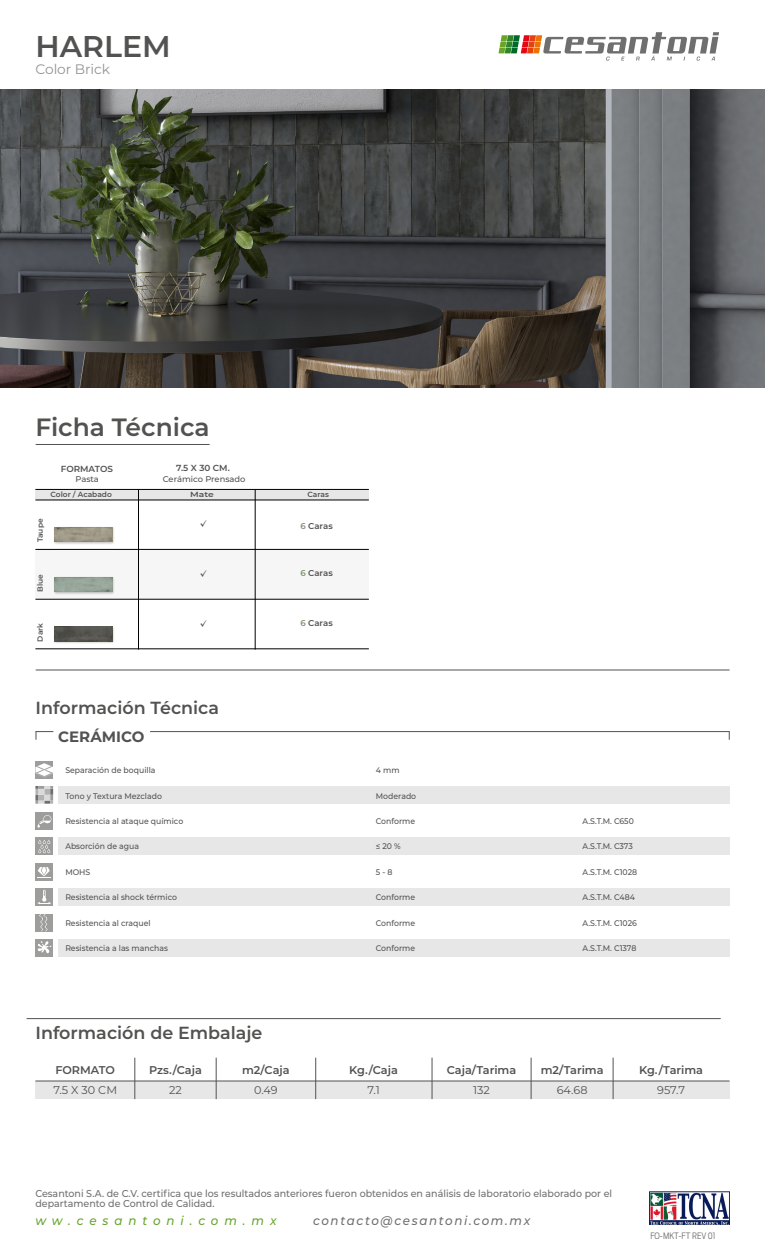
<style>
.page{position:relative;width:765px;height:1260px;background:#fff}
.page>*{position:absolute;margin:0;border:0;box-sizing:border-box;transform-origin:0 0}
.t1{font:600 30px "Montserrat";color:#525251}
.t2{font:600 25px "Montserrat";color:#525251}
.t3{font:600 17.5px "Montserrat";color:#525251}
.t4{font:700 15px "Montserrat";color:#525251}
.t5{font:13.75px "Montserrat";letter-spacing:-.01em;color:#949494}
.t6{font:italic 500 12.5px "Montserrat";letter-spacing:.14em;color:#71706f;scale:.95 1}
.t7{font:italic 500 12.5px "Montserrat";letter-spacing:.5em;color:#69a42f;scale:.95 1}
.t8{font:600 11.25px "Montserrat";color:#525251}
.t9{font:11.25px "Montserrat";color:#525251}
.t10{font:600 11.25px "Ivy Presto Headline";color:#525251}
.t11{font:500 10px/10px "Montserrat";color:#706f6f;scale:.95 1}
.t12{font:600 8.75px "Montserrat";color:#525251}
.t13{font:300 8.75px "Antenna Cond";color:#706f6f}
.t14{font:600 8.5px "Montserrat";letter-spacing:-.005em;color:#525251}
.t15{font:500 8.38px "Montserrat";color:#525251}
.t16{font:500 8.12px "Montserrat";color:#525251;scale:.95 1}
.t17{font:600 7.5px "Montserrat";color:#525251}
.t18{font:600 7.5px "Montserrat";color:#525251;scale:1.21 1}
.s1{color:#7d9373}
</style>
<div class="page">
<img style="left:649px;top:1191px;width:81px;height:34px">
<div style="left:58px;top:838px;width:672px;height:17px;background:#e7e7e7"></div>
<div style="left:58px;top:786px;width:672px;height:18px;background:#e7e7e7"></div>
<div style="left:58px;top:888px;width:672px;height:18px;background:#e7e7e7"></div>
<div style="left:58px;top:939px;width:672px;height:18px;background:#e7e7e7"></div>
<div style="left:35px;top:838px;width:18px;height:17px;background:#9d9d9c"></div>
<svg style="left:38px;top:840px;width:12px;height:13px"></svg>
<div style="left:35px;top:812px;width:18px;height:18px;background:#9d9d9c"></div>
<svg style="left:37px;top:815px;width:15px;height:13px"></svg>
<div style="left:35px;top:863px;width:18px;height:18px;background:#9d9d9c"></div>
<svg style="left:37px;top:867px;width:14px;height:11px"></svg>
<div style="left:35px;top:761px;width:18px;height:18px;background:#9d9d9c"></div>
<svg style="left:35px;top:763px;width:18px;height:14px"></svg>
<div style="left:35px;top:1081px;width:695px;height:18px;background:#e7e7e7"></div>
<div style="left:35px;top:888px;width:18px;height:18px;background:#9d9d9c"></div>
<svg style="left:37px;top:890px;width:14px;height:14px"></svg>
<div style="left:35px;top:939px;width:18px;height:18px;background:#9d9d9c"></div>
<svg style="left:37px;top:941px;width:15px;height:13px"></svg>
<svg style="left:35px;top:786px;width:18px;height:18px"></svg>
<svg style="left:499px;top:32px;width:220px;height:29px"></svg>
<hr style="left:27px;top:1018px;width:694px;height:1px;background:#525251">
<hr style="left:35px;top:1081px;width:695px;height:1px;background:#525251">
<svg style="left:36px;top:731px;width:17px;height:9px"></svg>
<hr style="left:150px;top:731px;width:580px;height:1px;background:#525251">
<hr style="left:135px;top:1058px;width:1px;height:41px;background:#525251">
<hr style="left:216px;top:1058px;width:1px;height:41px;background:#525251">
<hr style="left:316px;top:1058px;width:1px;height:41px;background:#525251">
<hr style="left:432px;top:1058px;width:1px;height:41px;background:#525251">
<hr style="left:531px;top:1058px;width:1px;height:41px;background:#525251">
<hr style="left:613px;top:1058px;width:1px;height:41px;background:#525251">
<div style="left:35px;top:914px;width:18px;height:17px;background:#9d9d9c"></div>
<svg style="left:39px;top:914px;width:9px;height:17px"></svg>
<div style="left:35px;top:549px;width:334px;height:50px;background:#f6f6f6"></div>
<div style="left:35px;top:490px;width:334px;height:10px;background:#e7e7e7"></div>
<hr style="left:35px;top:489px;width:334px;height:1px;background:#000">
<hr style="left:35px;top:500px;width:334px;height:1px;background:#000">
<hr style="left:35px;top:649px;width:334px;height:1px;background:#000">
<hr style="left:35px;top:549px;width:334px;height:1px;background:#000">
<hr style="left:35px;top:599px;width:334px;height:1px;background:#000">
<hr style="left:138px;top:489px;width:1px;height:161px;background:#000">
<hr style="left:255px;top:489px;width:1px;height:161px;background:#000">
<img style="left:0;top:90px;width:765px;height:298px">
<hr style="left:36px;top:444px;width:174px;height:1px;background:#525251">
<div style="left:53px;top:526px;width:62px;height:18px;background:#000;opacity:.25"></div>
<img style="left:54px;top:527px;width:58px;height:15px">
<div style="left:53px;top:626px;width:62px;height:18px;background:#000;opacity:.25"></div>
<img style="left:54px;top:627px;width:58px;height:15px">
<div style="left:53px;top:576px;width:62px;height:19px;background:#000;opacity:.25"></div>
<img style="left:54px;top:577px;width:58px;height:15px">
<hr style="left:36px;top:670px;width:694px;height:1px;background:#525251">
<h1 class="t1" style="left:35px;top:25px;width:137px">HARLEM</h1>
<h3 class="t5" style="left:35px;top:59px;width:76px">Color Brick</h3>
<h2 class="t2" style="left:35px;top:409px;width:176px">Ficha Técnica</h2>
<p class="t12" style="left:61px;top:462px;width:54px">FORMATOS</p>
<p class="t12" style="left:176px;top:462px;width:55px">7.5 X 30 CM.</p>
<p class="t17" style="left:51px;top:489px;width:63px">Color / Acabado</p>
<p class="t18" style="left:190px;top:489px;width:21px">Mate</p>
<p class="t17" style="left:308px;top:489px;width:23px">Caras</p>
<p class="t15" style="left:75px;top:473px;width:25px">Pasta</p>
<p class="t15" style="left:163px;top:473px;width:84px">Cerámico Prensado</p>
<p class="t17" style="left:35px;top:542px;width:25px;rotate:-90deg">Taupe</p>
<p class="t17" style="left:35px;top:592px;width:19px;rotate:-90deg">Blue</p>
<p class="t17" style="left:35px;top:642px;width:20px;rotate:-90deg">Dark</p>
<h3 class="t10" style="left:199px;top:516px;width:10px">✓</h3>
<p class="t14" style="left:301px;top:520px;width:34px"><span class="s1">6</span> Caras</p>
<h3 class="t10" style="left:199px;top:566px;width:10px">✓</h3>
<p class="t14" style="left:301px;top:567px;width:34px"><span class="s1">6</span> Caras</p>
<h3 class="t10" style="left:199px;top:616px;width:10px">✓</h3>
<p class="t14" style="left:301px;top:616px;width:34px"><span class="s1">6</span> Caras</p>
<h3 class="t3" style="left:36px;top:695px;width:185px">Información Técnica</h3>
<h3 class="t4" style="left:58px;top:725px;width:88px">CERÁMICO</h3>
<p class="t16" style="left:65px;top:765px;width:96px">Separación de boquilla</p>
<p class="t16" style="left:65px;top:790px;width:103px">Tono y Textura Mezclado</p>
<p class="t16" style="left:65px;top:815px;width:126px">Resistencia al ataque químico</p>
<p class="t16" style="left:65px;top:841px;width:79px">Absorción de agua</p>
<p class="t16" style="left:65px;top:866px;width:28px">MOHS</p>
<p class="t16" style="left:65px;top:892px;width:119px">Resistencia al shock térmico</p>
<p class="t16" style="left:65px;top:917px;width:91px">Resistencia al craquel</p>
<p class="t16" style="left:65px;top:942px;width:110px">Resistencia a las manchas</p>
<p class="t16" style="left:376px;top:765px;width:26px">4 mm</p>
<p class="t16" style="left:376px;top:790px;width:44px">Moderado</p>
<p class="t16" style="left:376px;top:815px;width:43px">Conforme</p>
<p class="t16" style="left:376px;top:841px;width:28px">≤ 20 %</p>
<p class="t16" style="left:376px;top:866px;width:19px">5 - 8</p>
<p class="t16" style="left:376px;top:892px;width:43px">Conforme</p>
<p class="t16" style="left:376px;top:917px;width:43px">Conforme</p>
<p class="t16" style="left:376px;top:942px;width:43px">Conforme</p>
<p class="t16" style="left:582px;top:815px;width:56px">A.S.T.M. C650</p>
<p class="t16" style="left:582px;top:841px;width:55px">A.S.T.M. C373</p>
<p class="t16" style="left:582px;top:866px;width:59px">A.S.T.M. C1028</p>
<p class="t16" style="left:582px;top:892px;width:57px">A.S.T.M. C484</p>
<p class="t16" style="left:582px;top:917px;width:59px">A.S.T.M. C1026</p>
<p class="t16" style="left:582px;top:942px;width:58px">A.S.T.M. C1378</p>
<h3 class="t3" style="left:35px;top:1021px;width:229px">Información de Embalaje</h3>
<h3 class="t8" style="left:55px;top:1062px;width:61px">FORMATO</h3>
<h3 class="t8" style="left:149px;top:1062px;width:54px">Pzs./Caja</h3>
<h3 class="t8" style="left:242px;top:1062px;width:49px">m2/Caja</h3>
<h3 class="t8" style="left:349px;top:1062px;width:50px">Kg./Caja</h3>
<h3 class="t8" style="left:447px;top:1062px;width:71px">Caja/Tarima</h3>
<h3 class="t8" style="left:541px;top:1062px;width:64px">m2/Tarima</h3>
<h3 class="t8" style="left:639px;top:1062px;width:65px">Kg./Tarima</h3>
<h3 class="t9" style="left:53px;top:1082px;width:65px">7.5 X 30 CM</h3>
<h3 class="t9" style="left:169px;top:1083px;width:14px">22</h3>
<h3 class="t9" style="left:254px;top:1083px;width:25px">0.49</h3>
<h3 class="t9" style="left:367px;top:1083px;width:14px">7.1</h3>
<h3 class="t9" style="left:473px;top:1083px;width:18px">132</h3>
<h3 class="t9" style="left:557px;top:1083px;width:32px">64.68</h3>
<h3 class="t9" style="left:657px;top:1083px;width:29px">957.7</h3>
<p class="t11" style="left:35px;top:1188px;width:609px">Cesantoni S.A. de C.V. certifica que los resultados anteriores fueron obtenidos en análisis de laboratorio elaborado por el departamento de Control de Calidad.</p>
<h3 class="t7" style="left:35px;top:1211px;width:255px">ww.cesantoni.com.mx</h3>
<h3 class="t6" style="left:313px;top:1211px;width:230px">contacto@cesantoni.com.mx</h3>
<p class="t13" style="left:650px;top:1231px;width:67px">FO-MKT-FT REV 01</p>
</div>
